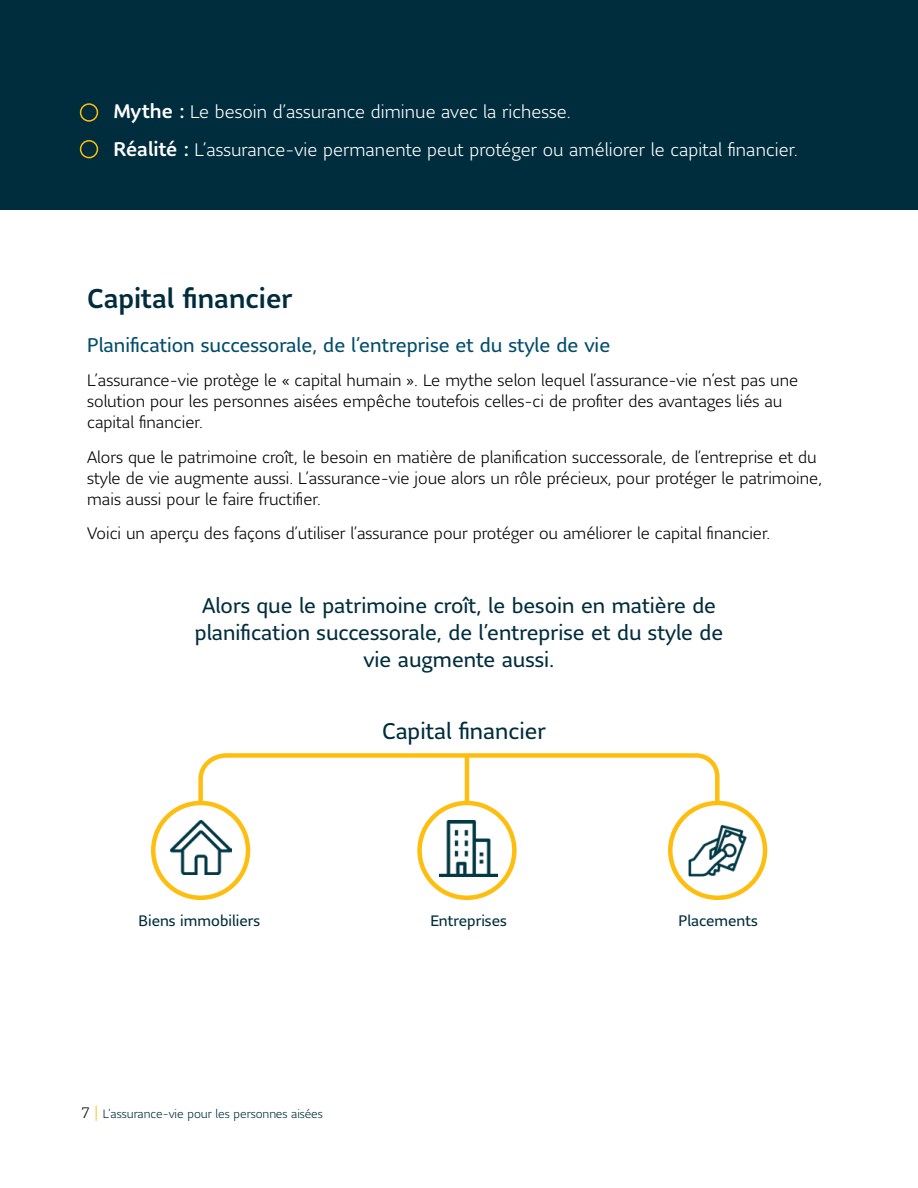
<style>
.page{position:relative;width:918px;height:1188px;background:#fff}
.page>*{position:absolute;margin:0;border:0;box-sizing:border-box;transform-origin:0 0}
.t1{font:500 27px "Sun Life Sans";color:#002d3d}
.t2{font:22.5px "Sun Life Sans";color:#002d3d}
.t3{font:21px/27px "Sun Life Sans";color:#002d3d;text-align:center}
.t4{font:19.5px "Sun Life Sans";color:#004c6c}
.t5{font:300 18px/37.5px "Sun Life Sans";letter-spacing:.005em;color:#fff}
.t6{font:300 16.5px/21px "Sun Life Sans";color:#000}
.t7{font:15px "Sun Life Sans";color:#002d3d}
.t8{font:300 12px "Sun Life Sans";color:#002d3d}
.s1{font-weight:500;font-size:19.5px}
.s2{font-family:"Sun Life Serif";font-size:15px;color:#000}
.s3{font-family:"Sun Life Serif";font-size:15px;color:#febe10}
</style>
<div class="page">
<div style="left:0;top:0;width:918px;height:209px;background:#002d3d"></div>
<div style="left:151px;top:801px;width:99px;height:99px;border:4px solid #febe10;border-radius:50%"></div>
<div style="left:417px;top:801px;width:100px;height:99px;border:4px solid #febe10;border-radius:50%"></div>
<div style="left:668px;top:801px;width:99px;height:99px;border:4px solid #febe10;border-radius:50%"></div>
<svg style="left:196px;top:753px;width:526px;height:53px"></svg>
<img style="left:683px;top:816px;width:69px;height:69px">
<img style="left:170px;top:820px;width:62px;height:55px">
<img style="left:439px;top:820px;width:59px;height:56px">
<div style="left:80px;top:103px;width:18px;height:19px;border:2px solid #febe10;border-radius:50%"></div>
<div style="left:80px;top:140px;width:18px;height:18px;border:2px solid #febe10;border-radius:50%"></div>
<p class="t5" style="left:113px;top:93px;width:686px"><span class="s1">Mythe :</span> Le besoin d’assurance diminue avec la richesse.<br><span class="s1">Réalité :</span> L’assurance-vie permanente peut protéger ou améliorer le capital financier.</p>
<h1 class="t1" style="left:87px;top:280px;width:207px">Capital financier</h1>
<p class="t4" style="left:87px;top:332px;width:525px">Planification successorale, de l’entreprise et du style de vie</p>
<p class="t6" style="left:87px;top:370px;width:713px">L’assurance-vie protège le « capital humain ». Le mythe selon lequel l’assurance-vie n’est pas une solution pour les personnes aisées empêche toutefois celles-ci de profiter des avantages liés au capital financier.</p>
<p class="t6" style="left:87px;top:446px;width:737px">Alors que le patrimoine croît, le besoin en matière de planification successorale, de l’entreprise et du style de vie augmente aussi. L’assurance-vie joue alors un rôle précieux, pour protéger le patrimoine, mais aussi pour le faire fructifier.</p>
<p class="t6" style="left:87px;top:523px;width:685px">Voici un aperçu des façons d’utiliser l’assurance pour protéger ou améliorer le capital financier.</p>
<p class="t3" style="left:195px;top:592px;width:530px">Alors que le patrimoine croît, le besoin en matière de planification successorale, de l’entreprise et du style de vie augmente aussi.</p>
<h2 class="t2" style="left:382px;top:716px;width:166px">Capital financier</h2>
<p class="t7" style="left:138px;top:910px;width:123px">Biens immobiliers</p>
<p class="t7" style="left:430px;top:910px;width:78px">Entreprises</p>
<p class="t7" style="left:678px;top:910px;width:81px">Placements</p>
<p class="t8" style="left:81px;top:1106px;width:243px"><span class="s2">7</span> <span class="s3">|</span> L’assurance-vie pour les personnes aisées</p>
</div>
